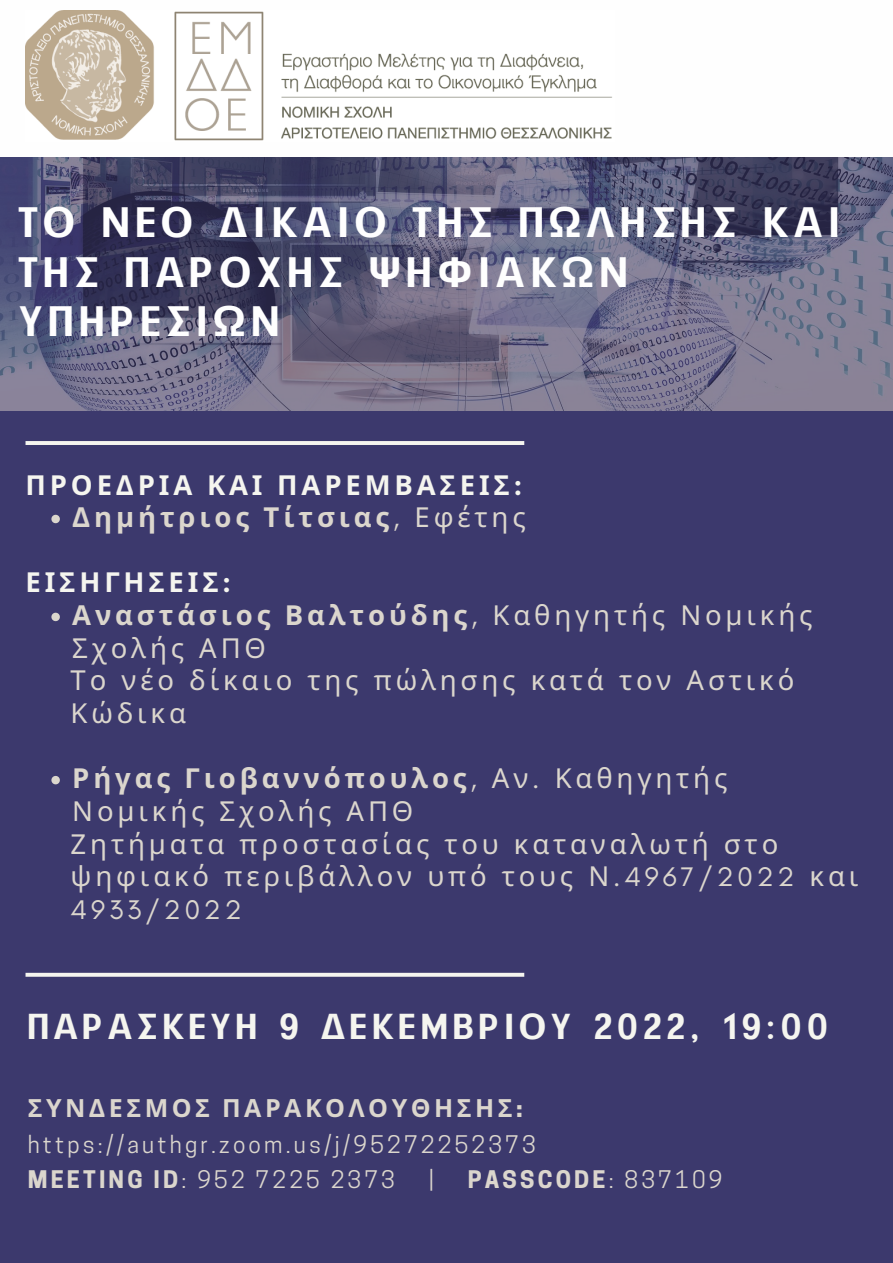
<style>
.page{position:relative;width:893px;height:1263px;background:#3c396d}
.page>*{position:absolute;margin:0;border:0;box-sizing:border-box;transform-origin:0 0}
.t1{font:41.4px/49.5px "CAT Neuzeit";letter-spacing:.14em;color:#fefefe}
.t2{font:35.1px "CAT Neuzeit";letter-spacing:.14em;color:#f5f5ef}
.t3{font:27.45px/32.6px "Noto Sans";letter-spacing:.14em;color:#dbd6cd}
.t4{font:700 27.45px "Noto Sans";letter-spacing:.14em;color:#f5f5ef}
.t5{font:700 27.45px "Noto Sans";letter-spacing:.14em;color:#dbd6cd}
.t6{font:27.45px "Glacial Indifference";letter-spacing:.14em;color:#dbd6cd}
.t7{font:700 25.05px "Noto Sans";letter-spacing:.14em;color:#dbd6cd}
.t8{font:22.8px/34.9px "Cooper Hewitt";letter-spacing:.14em;color:#dbd6cd}
.t9{font:700 22.8px "Cooper Hewitt";letter-spacing:.14em;color:#dbd6cd}
.s1{font-family:"Glacial Indifference"}
.s2{font-family:"Glacial Indifference";font-weight:400}
.s3{font-weight:400}
.s4{font-weight:700}
.s5{font-family:"Cooper Hewitt"}
</style>
<div class="page">
<img style="left:0;top:157px;width:893px;height:253px">
<svg style="left:51px;top:515px;width:9px;height:8px"></svg>
<svg style="left:51px;top:613px;width:9px;height:8px"></svg>
<svg style="left:51px;top:776px;width:9px;height:8px"></svg>
<div style="left:0;top:0;width:893px;height:157px;background:#fefefe"></div>
<img style="left:26px;top:11px;width:586px;height:130px">
<hr style="left:26px;top:441px;width:498px;height:4px;background:#f5f5ef">
<svg style="left:26px;top:973px;width:498px;height:4px;background:#e9e9e7"></svg>
<h1 class="t1" style="left:19px;top:197px;width:823px">ΤΟ ΝΕΟ ΔΙΚΑΙΟ ΤΗΣ ΠΩΛΗΣΗΣ ΚΑΙ<br>ΤΗΣ ΠΑΡΟΧΗΣ ΨΗΦΙΑΚΩΝ<br>ΥΠΗΡΕΣΙΩΝ</h1>
<p class="t4" style="left:26px;top:465px;width:498px">ΠΡΟΕΔΡΙΑ ΚΑΙ ΠΑΡΕΜΒΑΣΕΙΣ<span class="s1">:</span></p>
<p class="t5" style="left:72px;top:498px;width:455px">Δημήτριος Τίτσιας<span class="s2">,</span> <span class="s3">Εφέτης</span></p>
<p class="t4" style="left:26px;top:563px;width:207px">ΕΙΣΗΓΗΣΕΙΣ<span class="s1">:</span></p>
<p class="t3" style="left:72px;top:598px;width:742px"><span class="s4">Αναστάσιος Βαλτούδης</span><span class="s1">,</span> Καθηγητής Νομικής<br>Σχολής ΑΠΘ</p>
<p class="t3" style="left:71px;top:663px;width:725px">Το νέο δίκαιο της πώλησης κατά τον Αστικό<br>Κώδικα</p>
<p class="t3" style="left:72px;top:761px;width:656px"><span class="s4">Ρήγας Γιοβαννόπουλος</span><span class="s1">,</span> Αν<span class="s1">.</span> Καθηγητής<br>Νομικής Σχολής ΑΠΘ</p>
<p class="t3" style="left:71px;top:827px;width:789px">Ζητήματα προστασίας του καταναλωτή στο ψηφιακό περιβάλλον υπό τους Ν<span class="s1">.4967/2022</span> και</p>
<p class="t6" style="left:71px;top:893px;width:172px">4933/2022</p>
<p class="t2" style="left:28px;top:1004px;width:802px">ΠΑΡΑΣΚΕΥΗ 9 ΔΕΚΕΜΒΡΙΟΥ 2022, 19:00</p>
<p class="t7" style="left:28px;top:1090px;width:497px">ΣΥΝΔΕΣΜΟΣ ΠΑΡΑΚΟΛΟΥΘΗΣΗΣ<span class="s5">:</span></p>
<p class="t8" style="left:28px;top:1130px;width:509px">https://authgr.zoom.us/j/95272252373<br><span class="s4">MEETING ID</span>: 952 7225 2373</p>
<p class="t8" style="left:429px;top:1165px;width:6px">|</p>
<p class="t9" style="left:468px;top:1171px;width:256px">PASSCODE<span class="s3">: 837109</span></p>
</div>
